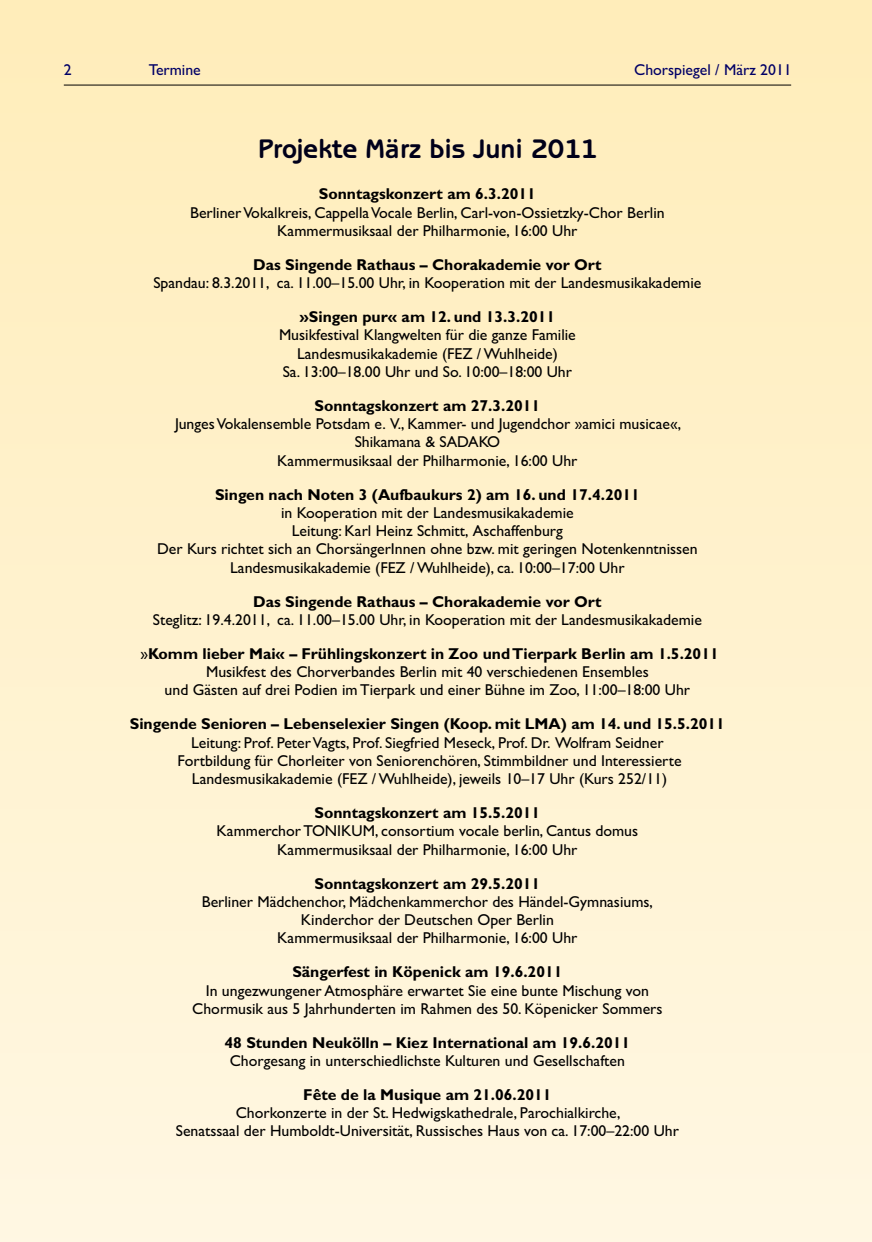
<style>
.page{position:relative;width:872px;height:1242px;background:#fff}
.page>*{position:absolute;margin:0;border:0;box-sizing:border-box;transform-origin:0 0}
.t1{font:700 27px "Benguiat Gothic";color:#00001a}
.t2{font:15.75px/18.3px "Gill Sans";color:#000;text-align:center}
.t3{font:700 15.75px "Gill Sans";color:#000}
.t4{font:15.75px "Gill Sans";color:#006}
.s1{font-weight:700}
</style>
<div class="page">
<div style="left:0;top:0;width:872px;height:1242px;background:linear-gradient(to bottom,#feecb9,#fff7e3)"></div>
<hr style="left:64px;top:85px;width:727px;height:1px;background:#000">
<p class="t4" style="left:64px;top:64px;width:9px">2</p>
<p class="t4" style="left:149px;top:64px;width:53px">Termine</p>
<p class="t4" style="left:634px;top:64px;width:159px">Chorspiegel / März 2011</p>
<h1 class="t1" style="left:258px;top:132px;width:340px">Projekte März bis Juni 2011</h1>
<p class="t3" style="left:319px;top:188px;width:219px">Sonntagskonzert am 6.3.2011</p>
<p class="t2" style="left:190px;top:205px;width:476px">Berliner Vokalkreis, Cappella Vocale Berlin, Carl-von-Ossietzky-Chor Berlin<br>Kammermusiksaal der Philharmonie, 16:00 Uhr</p>
<p class="t3" style="left:253px;top:259px;width:350px">Das Singende Rathaus – Chorakademie vor Ort</p>
<p class="t2" style="left:153px;top:275px;width:549px">Spandau: 8.3.2011, ca. 11.00–15.00 Uhr, in Kooperation mit der Landesmusikakademie</p>
<p class="t3" style="left:299px;top:311px;width:257px">»Singen pur« am 12. und 13.3.2011</p>
<p class="t2" style="left:279px;top:328px;width:298px">Musikfestival Klangwelten für die ganze Familie<br>Landesmusikakademie (FEZ / Wuhlheide)<br>Sa. 13:00–18.00 Uhr und So. 10:00–18:00 Uhr</p>
<p class="t3" style="left:314px;top:400px;width:227px">Sonntagskonzert am 27.3.2011</p>
<p class="t2" style="left:175px;top:416px;width:507px">Junges Vokalensemble Potsdam e. V., Kammer- und Jugendchor »amici musicae«,<br>Shikamana &amp; SADAKO<br>Kammermusiksaal der Philharmonie, 16:00 Uhr</p>
<p class="t3" style="left:215px;top:489px;width:426px">Singen nach Noten 3 (Aufbaukurs 2) am 16. und 17.4.2011</p>
<p class="t2" style="left:157px;top:505px;width:542px">in Kooperation mit der Landesmusikakademie<br>Leitung: Karl Heinz Schmitt, Aschaffenburg<br>Der Kurs richtet sich an ChorsängerInnen ohne bzw. mit geringen Notenkenntnissen Landesmusikakademie (FEZ / Wuhlheide), ca. 10:00–17:00 Uhr</p>
<p class="t3" style="left:253px;top:596px;width:350px">Das Singende Rathaus – Chorakademie vor Ort</p>
<p class="t2" style="left:140px;top:604px;width:580px;line-height:33.9px">Steglitz: 19.4.2011, ca. 11.00–15.00 Uhr, in Kooperation mit der Landesmusikakademie »<span class="s1">Komm lieber Mai« – Frühlingskonzert in Zoo und Tierpark Berlin am 1.5.2011</span></p>
<p class="t2" style="left:165px;top:664px;width:527px">Musikfest des Chorverbandes Berlin mit 40 verschiedenen Ensembles<br>und Gästen auf drei Podien im Tierpark und einer Bühne im Zoo, 11:00–18:00 Uhr</p>
<p class="t3" style="left:130px;top:718px;width:596px">Singende Senioren – Lebenselexier Singen (Koop. mit LMA) am 14. und 15.5.2011</p>
<p class="t2" style="left:177px;top:735px;width:505px">Leitung: Prof. Peter Vagts, Prof. Siegfried Meseck, Prof. Dr. Wolfram Seidner<br>Fortbildung für Chorleiter von Seniorenchören, Stimmbildner und Interessierte<br>Landesmusikakademie (FEZ / Wuhlheide), jeweils 10–17 Uhr (Kurs 252/11)</p>
<p class="t3" style="left:314px;top:807px;width:227px">Sonntagskonzert am 15.5.2011</p>
<p class="t2" style="left:217px;top:823px;width:423px">Kammerchor TONIKUM, consortium vocale berlin, Cantus domus<br>Kammermusiksaal der Philharmonie, 16:00 Uhr</p>
<p class="t3" style="left:314px;top:877px;width:227px">Sonntagskonzert am 29.5.2011</p>
<p class="t2" style="left:202px;top:894px;width:453px">Berliner Mädchenchor, Mädchenkammerchor des Händel-Gymnasiums,<br>Kinderchor der Deutschen Oper Berlin<br>Kammermusiksaal der Philharmonie, 16:00 Uhr</p>
<p class="t3" style="left:292px;top:966px;width:271px">Sängerfest in Köpenick am 19.6.2011</p>
<p class="t2" style="left:192px;top:982px;width:472px">In ungezwungener Atmosphäre erwartet Sie eine bunte Mischung von<br>Chormusik aus 5 Jahrhunderten im Rahmen des 50. Köpenicker Sommers</p>
<p class="t3" style="left:225px;top:1036px;width:407px">48 Stunden Neukölln – Kiez International am 19.6.2011</p>
<p class="t2" style="left:230px;top:1053px;width:396px">Chorgesang in unterschiedlichste Kulturen und Gesellschaften</p>
<p class="t3" style="left:303px;top:1089px;width:250px">Fête de la Musique am 21.06.2011</p>
<p class="t2" style="left:176px;top:1105px;width:504px">Chorkonzerte in der St. Hedwigskathedrale, Parochialkirche,<br>Senatssaal der Humboldt-Universität, Russisches Haus von ca. 17:00–22:00 Uhr</p>
</div>
